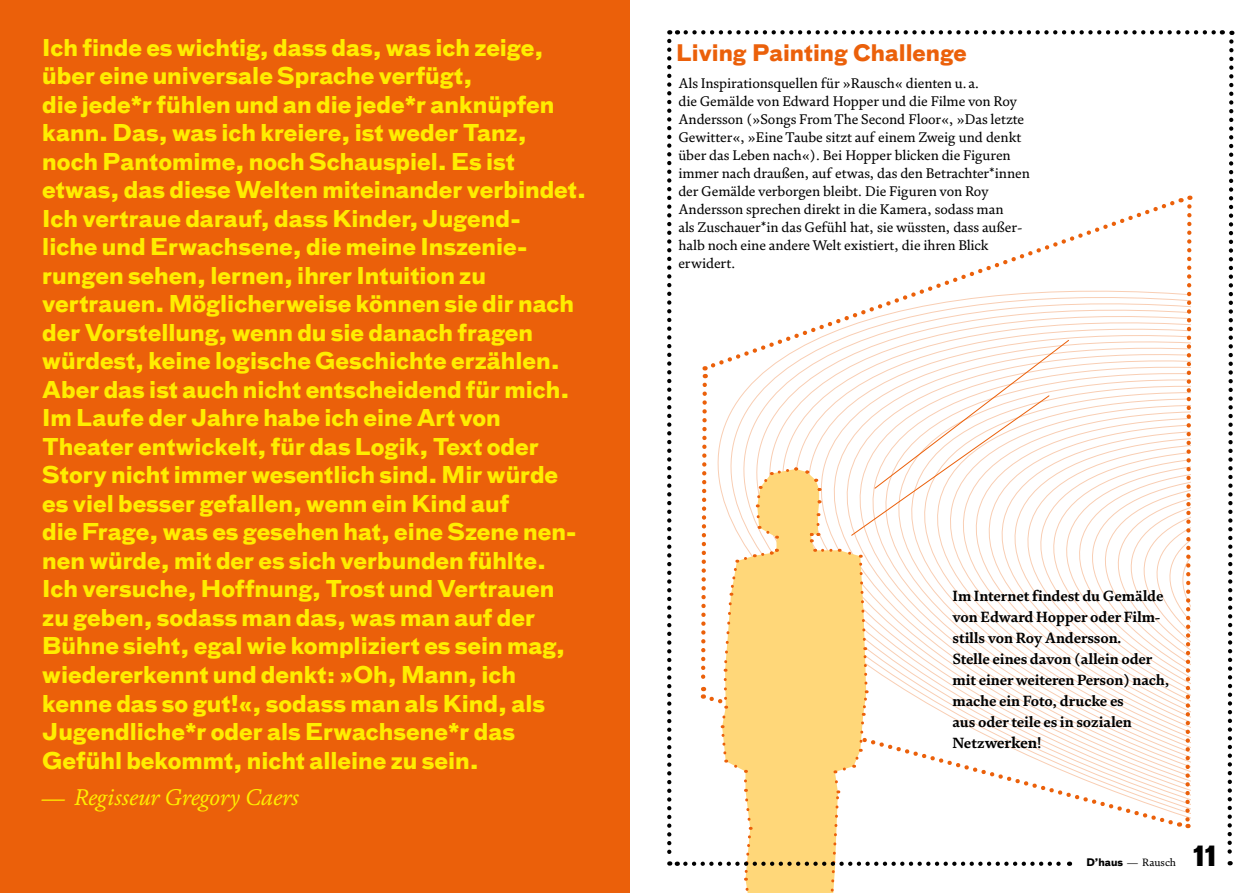
<style>
.page{position:relative;width:1259px;height:893px;background:#fff}
.page>*{position:absolute;margin:0;border:0;box-sizing:border-box;transform-origin:0 0}
.t1{font:700 27px "Bau Pro";color:#000}
.t2{font:italic 23.25px "FS Brabo";color:#ffed00}
.t3{font:700 22.5px/28.5px "Bau Pro";color:#ffed00}
.t4{font:700 22.2px "Bau Pro";color:#eb600a}
.t5{font:700 15.75px "FS Brabo";letter-spacing:-.015em;color:#000}
.t6{font:700 15px/21px "FS Brabo";color:#000}
.t7{font:14.25px/18px "FS Brabo";color:#000}
.t8{font:10.8px "FS Brabo";color:#000}
.s1{font-size:15px}
.s2{font-family:"Bau Pro";font-weight:700;font-size:10.2px}
</style>
<div class="page">
<div style="left:0;top:0;width:629px;height:893px;background:#eb600a"></div>
<svg style="left:685px;top:30px;width:550px;height:863px"></svg>
<svg style="left:667px;top:41px;width:4px;height:825px"></svg>
<p class="t3" style="left:42px;top:32px;width:545px">Ich finde es wichtig, dass das, was ich zeige, über eine universale Sprache verfügt,<br>die jede*r fühlen und an die jede*r anknüpfen kann. Das, was ich kreiere, ist weder Tanz, noch Pantomime, noch Schauspiel. Es ist etwas, das diese Welten miteinander verbindet.<br>Ich vertraue darauf, dass Kinder, Jugend-<br>liche und Erwachsene, die meine Inszenie&shy;rungen sehen, lernen, ihrer Intuition zu vertrauen. Möglicherweise können sie dir nach der Vorstellung, wenn du sie danach fragen würdest, keine logische Geschichte erzählen.<br>Aber das ist auch nicht entscheidend für mich.<br>Im Laufe der Jahre habe ich eine Art von Theater entwickelt, für das Logik, Text oder Story nicht immer wesentlich sind. Mir würde es viel besser gefallen, wenn ein Kind auf<br>die Frage, was es gesehen hat, eine Szene nen&shy;nen würde, mit der es sich verbunden fühlte.<br>Ich versuche, Hoffnung, Trost und Vertrauen zu geben, sodass man das, was man auf der Bühne sieht, egal wie kompliziert es sein mag, wiedererkennt und denkt: »Oh, Mann, ich kenne das so gut!«, sodass man als Kind, als Jugendliche*r oder als Erwachsene*r das Gefühl bekommt, nicht alleine zu sein.</p>
<p class="t2" style="left:42px;top:780px;width:259px">— Regisseur Gregory Caers</p>
<p class="t4" style="left:676px;top:33px;width:292px">Living Painting Challenge</p>
<p class="t7" style="left:678px;top:73px;width:353px">Als Inspirationsquellen für »Rausch« dienten u. a.<br>die Gemälde von Edward Hopper und die Filme von Roy Andersson (»Songs From The Second Floor«, »Das letzte Gewitter«, »Eine Taube sitzt auf einem Zweig und denkt über das Leben nach«). Bei Hopper blicken die Figuren immer nach draußen, auf etwas, das den Betrachter*innen der Gemälde verborgen bleibt. Die Figuren von Roy Andersson sprechen direkt in die Kamera, sodass man<br>als Zuschauer*in das Gefühl hat, sie wüssten, dass außer&shy;halb noch eine andere Welt existiert, die ihren Blick erwidert.</p>
<p class="t6" style="left:952px;top:584px;width:219px">Im Internet findest du Gemälde von Edward Hopper oder Film&shy;stills von Roy Andersson.<br>Stelle eines davon (allein oder mit einer weiteren Person) nach, mache ein Foto, drucke es<br>aus oder teile es in sozialen</p>
<p class="t5" style="left:952px;top:730px;width:91px"><span class="s1">Netz</span>werken!</p>
<p class="t8" style="left:1086px;top:855px;width:91px"><span class="s2">D’haus</span> — Rausch</p>
<p class="t1" style="left:1192px;top:833px;width:25px">11</p>
</div>
